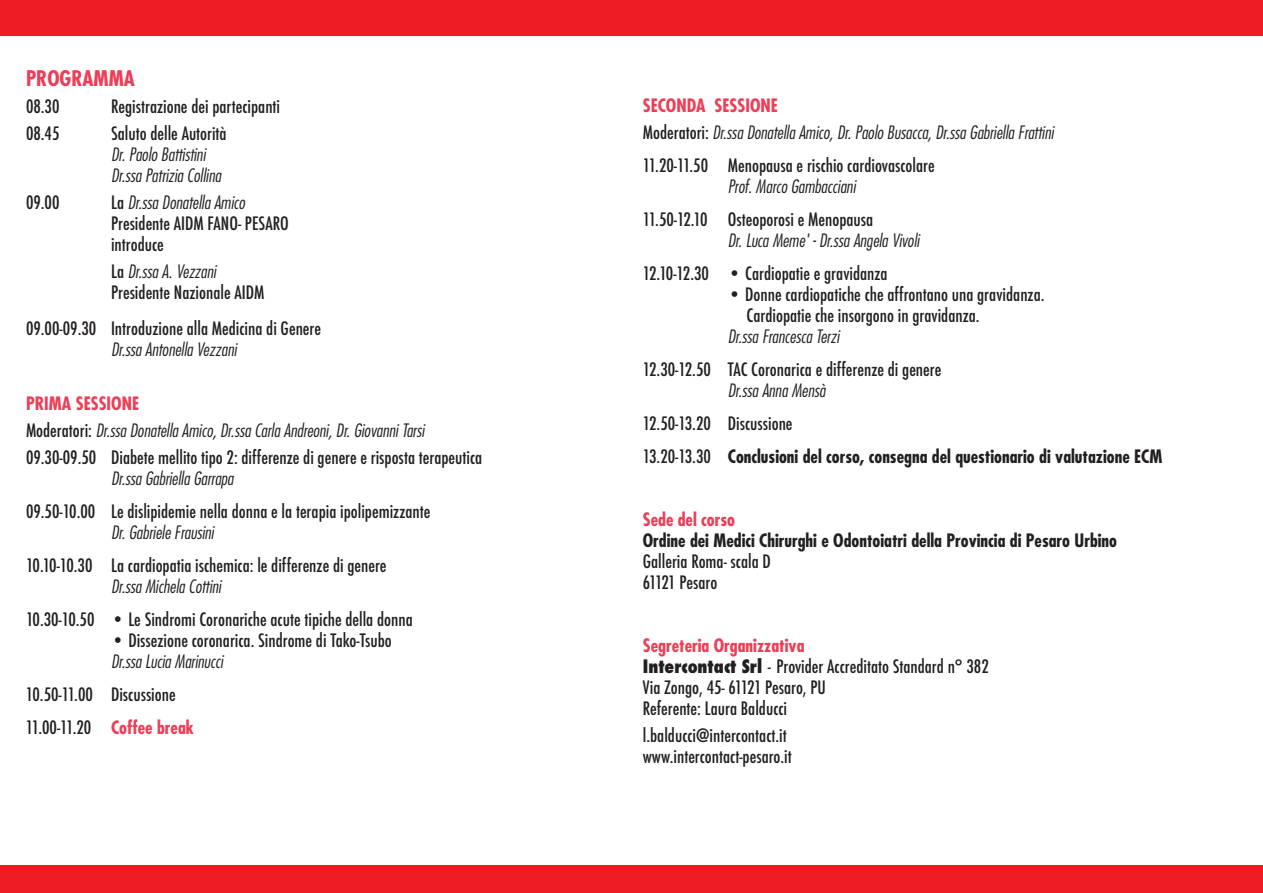
<style>
.page{position:relative;width:1263px;height:893px;background:#fff}
.page>*{position:absolute;margin:0;border:0;box-sizing:border-box;transform-origin:0 0}
.t1{font:700 condensed 21px "Futura";color:#ee3d56}
.t2{font:500 condensed 18px/21px "Futura";color:#231f20}
.t3{font:italic 300 condensed 18px/21px "Futura Std";color:#231f20}
.t4{font:700 condensed 18px/33px "Futura";color:#231f20}
.t5{font:700 condensed 18px "Futura";color:#ee3d56}
.s1{font-family:"Futura";font-weight:500;font-style:normal}
.s2{font-weight:700;color:#ee3d56}
.s3{font-weight:500}
.s4{font-weight:800}
</style>
<div class="page">
<div style="left:0;top:0;width:1263px;height:36px;background:#ee1d23"></div>
<div style="left:0;top:865px;width:1263px;height:28px;background:#ee1d23"></div>
<p class="t1" style="left:26px;top:69px;width:111px">PROGRAMMA</p>
<p class="t2" style="left:26px;top:96px;width:35px">08.30</p>
<p class="t2" style="left:111px;top:96px;width:171px">Registrazione dei partecipanti</p>
<p class="t2" style="left:26px;top:123px;width:35px">08.45</p>
<p class="t2" style="left:111px;top:123px;width:117px">Saluto delle Autorità</p>
<p class="t3" style="left:111px;top:145px;width:111px">Dr. Paolo Battistini<br>Dr.ssa Patrizia Collina</p>
<p class="t2" style="left:26px;top:192px;width:35px">09.00</p>
<p class="t3" style="left:111px;top:193px;width:135px"><span class="s1">La</span> Dr.ssa Donatella Amico</p>
<p class="t2" style="left:111px;top:213px;width:179px">Presidente AIDM FANO- PESARO introduce</p>
<p class="t3" style="left:111px;top:262px;width:106px"><span class="s1">La</span> Dr.ssa A. Vezzani</p>
<p class="t2" style="left:26px;top:274px;width:297px;line-height:36px;text-indent:85px">Presidente Nazionale AIDM<br>09.00-09.30 Introduzione alla Medicina di Genere</p>
<p class="t3" style="left:111px;top:340px;width:127px">Dr.ssa Antonella Vezzani</p>
<p class="t5" style="left:26px;top:395px;width:115px">PRIMA SESSIONE</p>
<p class="t3" style="left:26px;top:421px;width:400px"><span class="s1">Moderatori:</span> Dr.ssa Donatella Amico, Dr.ssa Carla Andreoni, Dr. Giovanni Tarsi</p>
<p class="t2" style="left:26px;top:447px;width:458px">09.30-09.50 Diabete mellito tipo 2: differenze di genere e risposta terapeutica</p>
<p class="t3" style="left:111px;top:469px;width:124px">Dr.ssa Gabriella Garrapa</p>
<p class="t2" style="left:26px;top:501px;width:406px">09.50-10.00 Le dislipidemie nella donna e la terapia ipolipemizzante</p>
<p class="t3" style="left:111px;top:523px;width:104px">Dr. Gabriele Frausini</p>
<p class="t2" style="left:26px;top:555px;width:362px">10.10-10.30 La cardiopatia ischemica: le differenze di genere</p>
<p class="t3" style="left:111px;top:577px;width:111px">Dr.ssa Michela Cottini</p>
<p class="t2" style="left:26px;top:609px;width:388px">10.30-10.50 • Le Sindromi Coronariche acute tipiche della donna</p>
<p class="t2" style="left:111px;top:630px;width:282px">• Dissezione coronarica. Sindrome di Tako-Tsubo</p>
<p class="t3" style="left:111px;top:652px;width:113px">Dr.ssa Lucia Marinucci</p>
<p class="t2" style="left:26px;top:678px;width:169px;line-height:33px">10.50-11.00 Discussione<br>11.00-11.20 <span class="s2">Coffee break</span></p>
<p class="t5" style="left:643px;top:97px;width:137px">SECONDA SESSIONE</p>
<p class="t3" style="left:643px;top:123px;width:412px"><span class="s1">Moderatori:</span> Dr.ssa Donatella Amico, Dr. Paolo Busacca, Dr.ssa Gabriella Frattini</p>
<p class="t2" style="left:643px;top:155px;width:293px">11.20-11.50 Menopausa e rischio cardiovascolare</p>
<p class="t3" style="left:728px;top:177px;width:129px">Prof. Marco Gambacciani</p>
<p class="t2" style="left:643px;top:209px;width:232px">11.50-12.10 Osteoporosi e Menopausa</p>
<p class="t3" style="left:728px;top:231px;width:193px">Dr. Luca Meme' - Dr.ssa Angela Vivoli</p>
<p class="t2" style="left:643px;top:263px;width:246px">12.10-12.30 • Cardiopatie e gravidanza</p>
<p class="t2" style="left:746px;top:284px;width:299px;text-indent:-19px">• Donne cardiopatiche che affrontano una gravidanza.<br>Cardiopatie che insorgono in gravidanza.</p>
<p class="t3" style="left:728px;top:327px;width:113px">Dr.ssa Francesca Terzi</p>
<p class="t2" style="left:643px;top:359px;width:300px">12.30-12.50 TAC Coronarica e differenze di genere</p>
<p class="t3" style="left:728px;top:381px;width:99px">Dr.ssa Anna Mensà</p>
<p class="t4" style="left:643px;top:408px;width:521px"><span class="s3">12.50-13.20 Discussione<br>13.20-13.30</span> Conclusioni del corso, consegna del questionario di valutazione ECM</p>
<p class="t5" style="left:643px;top:511px;width:94px">Sede del corso</p>
<p class="t4" style="left:643px;top:525px;width:476px">Ordine dei Medici Chirurghi e Odontoiatri della Provincia di Pesaro Urbino</p>
<p class="t2" style="left:643px;top:551px;width:130px">Galleria Roma- scala D<br>61121 Pesaro</p>
<p class="t2" style="left:643px;top:635px;width:347px"><span class="s2">Segreteria Organizzativa<br></span><span class="s4">Intercontact Srl</span> - Provider Accreditato Standard n° 382<br>Via Zongo, 45- 61121 Pesaro, PU<br>Referente: Laura Balducci</p>
<p class="t2" style="left:643px;top:725px;width:151px">l.balducci@intercontact.it www.intercontact-pesaro.it</p>
</div>
